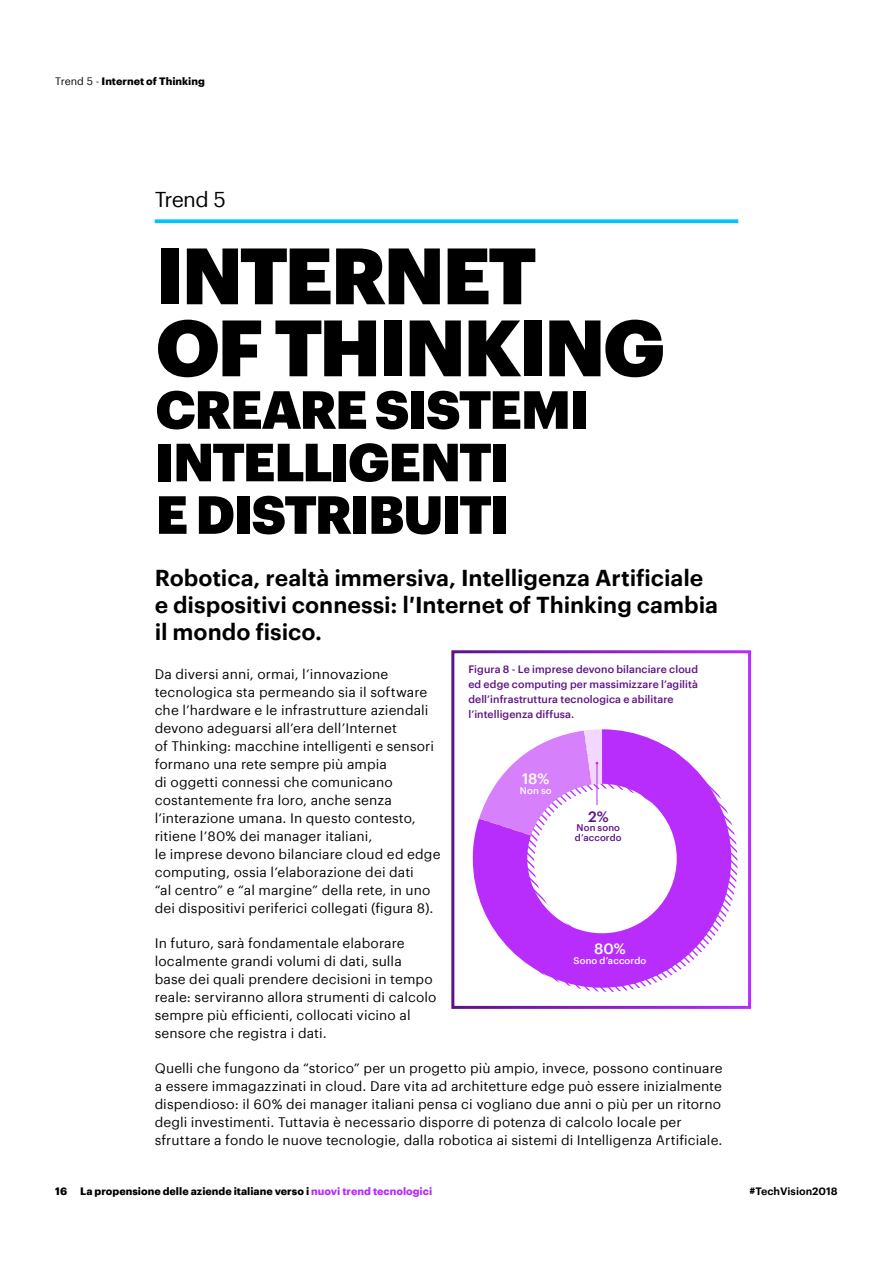
<style>
.page{position:relative;width:893px;height:1263px;background:#fff}
.page>*{position:absolute;margin:0;border:0;box-sizing:border-box;transform-origin:0 0}
.t1{font:900 78px/72px "Graphik";letter-spacing:-.035em;color:#000}
.t2{font:900 52.5px/52.5px "Graphik";letter-spacing:-.03em;color:#000}
.t3{font:600 22.5px/27px "Graphik";letter-spacing:-.005em;color:#000}
.t4{font:21px "Graphik";letter-spacing:-.04em;color:#000}
.t5{font:500 14.85px "Graphik";color:#fff}
.t6{font:500 14.85px "Graphik";color:#5c1284}
.t7{font:13.5px/18px "Graphik";letter-spacing:.01em;color:#000}
.t8{font:500 10.5px/15px "Graphik";letter-spacing:.005em;color:#5c1284}
.t9{font:700 10.5px "Graphik";color:#000}
.t10{font:600 10.5px "Graphik";color:#000}
.t11{font:500 9.45px "Graphik";letter-spacing:.01em;color:#fff}
.t12{font:500 9.45px/9.4px "Graphik";letter-spacing:.01em;color:#5c1284}
.s1{font-weight:400}
.s2{color:#b82dfb}
</style>
<div class="page">
<svg style="left:155px;top:219px;width:583px;height:4px;background:#18cafd"></svg>
<svg style="left:460px;top:822px;width:277px;height:185px"></svg>
<svg style="left:473px;top:729px;width:258px;height:259px;fill:#b82dfb"></svg>
<svg style="left:479px;top:729px;width:123px;height:106px"></svg>
<p class="t9" style="left:55px;top:73px;width:151px"><span class="s1">Trend 5 -</span> Internet of Thinking</p>
<h3 class="t4" style="left:155px;top:183px;width:73px">Trend 5</h3>
<h1 class="t1" style="left:156px;top:233px;width:511px">INTERNET<br>OF THINKING</h1>
<h2 class="t2" style="left:155px;top:379px;width:435px">CREARE SISTEMI<br>INTELLIGENTI<br>E DISTRIBUITI</h2>
<h3 class="t3" style="left:155px;top:563px;width:565px">Robotica, realtà immersiva, Intelligenza Artificiale e dispositivi connessi: l′Internet of Thinking cambia il mondo fisico.</h3>
<p class="t7" style="left:155px;top:664px;width:287px">Da diversi anni, ormai, l’innovazione tecnologica sta permeando sia il software che l’hardware e le infrastrutture aziendali devono adeguarsi all’era dell’Internet<br>of Thinking: macchine intelligenti e sensori formano una rete sempre più ampia<br>di oggetti connessi che comunicano costantemente fra loro, anche senza l’interazione umana. In questo contesto, ritiene l’80% dei manager italiani,<br>le imprese devono bilanciare cloud ed edge computing, ossia l’elaborazione dei dati<br>“al centro” e “al margine” della rete, in uno dei dispositivi periferici collegati (figura 8).</p>
<p class="t7" style="left:155px;top:933px;width:283px">In futuro, sarà fondamentale elaborare localmente grandi volumi di dati, sulla<br>base dei quali prendere decisioni in tempo reale: serviranno allora strumenti di calcolo sempre più efficienti, collocati vicino al sensore che registra i dati.</p>
<p class="t7" style="left:155px;top:1058px;width:569px">Quelli che fungono da “storico” per un progetto più ampio, invece, possono continuare a essere immagazzinati in cloud. Dare vita ad architetture edge può essere inizialmente dispendioso: il 60% dei manager italiani pensa ci vogliano due anni o più per un ritorno degli investimenti. Tuttavia è necessario disporre di potenza di calcolo locale per sfruttare a fondo le nuove tecnologie, dalla robotica ai sistemi di Intelligenza Artificiale.</p>
<p class="t8" style="left:468px;top:661px;width:231px">Figura 8 - Le imprese devono bilanciare cloud ed edge computing per massimizzare l’agilità dell’infrastruttura tecnologica e abilitare l’intelligenza diffusa.</p>
<p class="t5" style="left:522px;top:768px;width:29px">18%</p>
<p class="t11" style="left:520px;top:783px;width:33px">Non so</p>
<p class="t6" style="left:588px;top:805px;width:22px">2%</p>
<p class="t12" style="left:575px;top:822px;width:48px">Non sono d’accordo</p>
<p class="t5" style="left:594px;top:937px;width:33px">80%</p>
<p class="t11" style="left:574px;top:953px;width:74px">Sono d’accordo</p>
<p class="t9" style="left:55px;top:1183px;width:378px">16 La propensione delle aziende italiane verso i <span class="s2">nuovi trend tecnologici</span></p>
<p class="t10" style="left:750px;top:1183px;width:90px">#TechVision2018</p>
</div>
